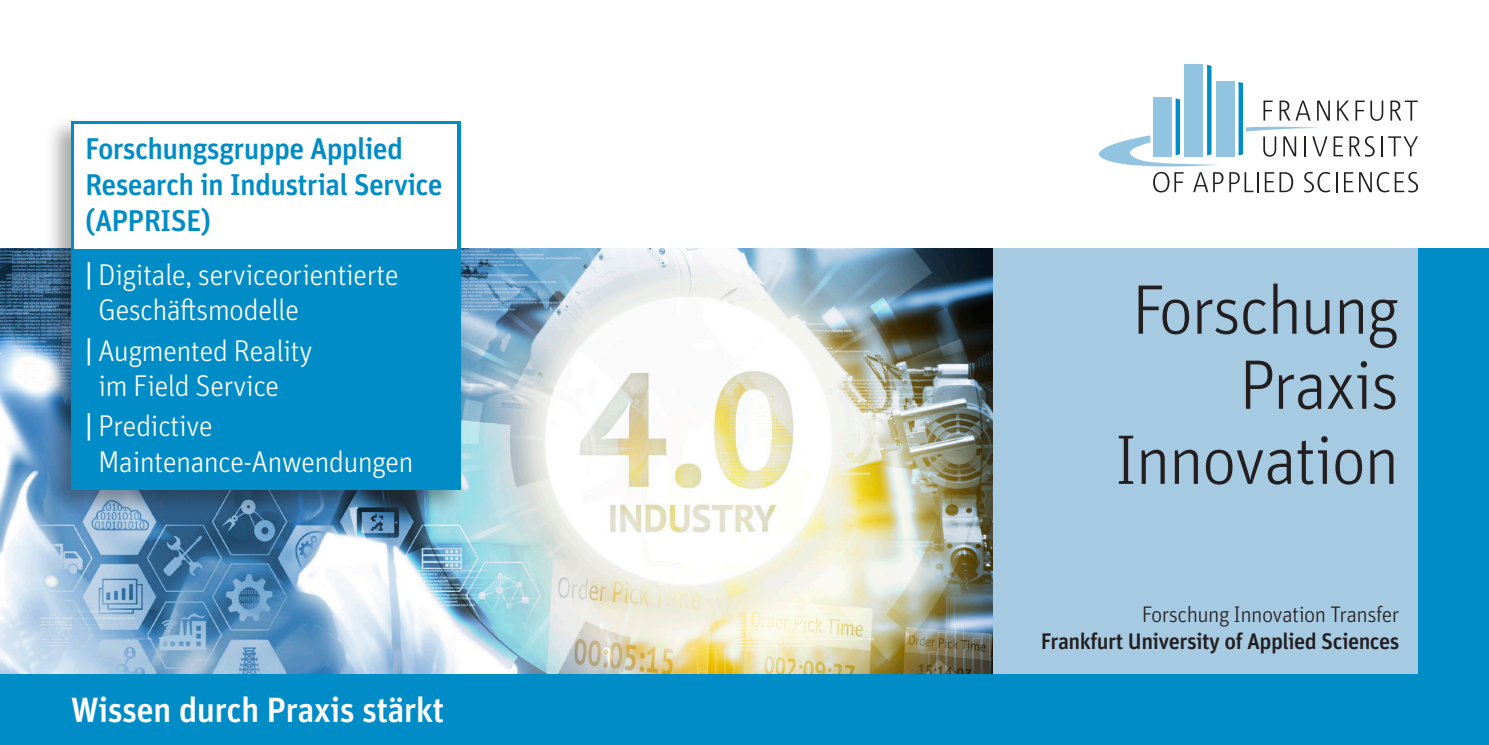
<style>
.page{position:relative;width:1489px;height:745px;background:#fff}
.page>*{position:absolute;margin:0;border:0;box-sizing:border-box;transform-origin:0 0}
.t1{font:300 70px "Unit Pro";letter-spacing:-.03em;color:#231f20}
.t2{font:500 35px "Unit Pro";letter-spacing:-.02em;color:#fff}
.t3{font:300 30px/35px "Unit Pro";letter-spacing:-.025em;color:#fff}
.t4{font:500 30px/36px "Unit Pro";letter-spacing:-.025em;color:#008cc7}
.t5{font:500 22.5px "Unit Pro";letter-spacing:-.025em;color:#231f20}
.t6{font:300 22.5px "Unit Pro";letter-spacing:-.025em;color:#231f20}
.s1{font-weight:500}
</style>
<div class="page">
<div style="left:0;top:248px;width:1488px;height:496px;background:#a6cae2"></div>
<img style="left:0;top:248px;width:992px;height:425px">
<div style="left:45px;top:116px;width:421px;height:399px;background:#231f20;opacity:.38"></div>
<div style="left:71px;top:120px;width:390px;height:369px;background:#008cc7"></div>
<div style="left:74px;top:124px;width:383px;height:124px;background:#fff"></div>
<svg style="left:1229px;top:172px;width:24px;height:20px"></svg>
<hr style="left:1256px;top:172px;width:2px;height:20px;background:#231f20">
<svg style="left:1264px;top:172px;width:28px;height:20px"></svg>
<svg style="left:1304px;top:172px;width:26px;height:20px"></svg>
<hr style="left:1335px;top:172px;width:2px;height:20px;background:#231f20">
<svg style="left:1344px;top:172px;width:73px;height:20px"></svg>
<div style="left:1184px;top:64px;width:19px;height:92px;background:#90c4e1"></div>
<div style="left:1215px;top:81px;width:19px;height:75px;background:#90c4e1"></div>
<svg style="left:1238px;top:82px;width:179px;height:74px"></svg>
<svg style="left:1099px;top:65px;width:124px;height:127px"></svg>
<div style="left:0;top:673px;width:1488px;height:71px;background:#008cc7"></div>
<div style="left:1417px;top:248px;width:71px;height:496px;background:#008cc7"></div>
<p class="t4" style="left:85px;top:129px;width:359px">Forschungsgruppe Applied<br>Research in Industrial Service (APPRISE)</p>
<p class="t3" style="left:98px;top:256px;width:302px;text-indent:-13px"><span class="s1">|</span> Digitale, serviceorientierte<br>Geschäftsmodelle</p>
<p class="t3" style="left:98px;top:332px;width:216px;text-indent:-13px"><span class="s1">|</span> Augmented Reality im Field Service</p>
<p class="t3" style="left:98px;top:407px;width:317px;text-indent:-13px"><span class="s1">|</span> Predictive<br>Maintenance-Anwendungen</p>
<p class="t2" style="left:71px;top:684px;width:375px">Wissen durch Praxis stärkt</p>
<p class="t1" style="left:1131px;top:264px;width:269px">Forschung</p>
<p class="t1" style="left:1238px;top:339px;width:162px">Praxis</p>
<p class="t1" style="left:1114px;top:414px;width:286px">Innovation</p>
<p class="t6" style="left:1141px;top:599px;width:259px">Forschung Innovation Transfer</p>
<p class="t5" style="left:1040px;top:624px;width:360px">Frankfurt University of Applied Sciences</p>
</div>
